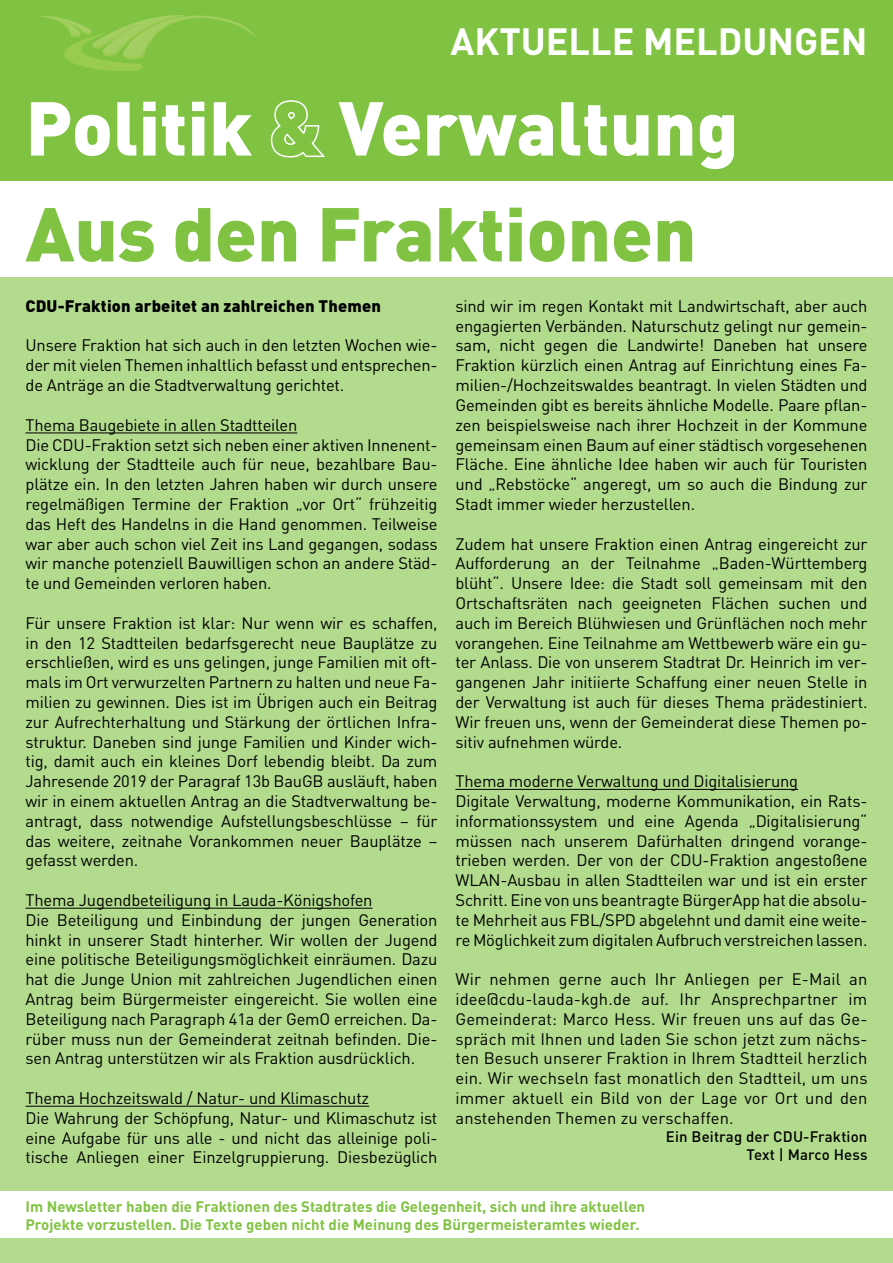
<style>
.page{position:relative;width:893px;height:1263px;background:#fff}
.page>*{position:absolute;margin:0;border:0;box-sizing:border-box;transform-origin:0 0}
.t1{font:900 75px "DIN Pro";color:#fff}
.t2{font:900 75px "DIN Pro";color:#80c342}
.t3{font:700 37.5px "DIN Pro";color:#fff}
.t4{font:16.5px/19.8px "DIN Pro";letter-spacing:-.01em;color:#000;text-align:justify}
.t5{font:900 16.5px "DIN Pro";letter-spacing:.01em;color:#000}
.t6{font:700 15px/18px "DIN Pro";color:#80c342}
.t7{font:500 15px/18px "DIN Pro";letter-spacing:.01em;color:#000;text-align:right}
.s1{color:#80c342}
</style>
<div class="page">
<div style="left:0;top:278px;width:893px;height:985px;background:#b2db8d"></div>
<div style="left:0;top:0;width:893px;height:180px;background:#80c342"></div>
<svg style="left:270px;top:100px;width:55px;height:58px"></svg>
<svg style="left:38px;top:15px;width:217px;height:56px"></svg>
<hr style="left:26px;top:432px;width:271px;height:1px;background:#000">
<hr style="left:26px;top:908px;width:347px;height:1px;background:#000">
<hr style="left:26px;top:1106px;width:343px;height:1px;background:#000">
<hr style="left:455px;top:789px;width:343px;height:1px;background:#000">
<div style="left:0;top:1191px;width:893px;height:46px;background:#fff"></div>
<h2 class="t3" style="left:451px;top:15px;width:418px">AKTUELLE MELDUNGEN</h2>
<h1 class="t1" style="left:26px;top:77px;width:715px">Politik <span class="s1">&amp;</span> Verwaltung</h1>
<h1 class="t2" style="left:26px;top:183px;width:672px">Aus den Fraktionen</h1>
<p class="t5" style="left:26px;top:295px;width:357px">CDU-Fraktion arbeitet an zahlreichen Themen</p>
<p class="t4" style="left:26px;top:335px;width:413px">Unsere Fraktion hat sich auch in den letzten Wochen wie&shy;der mit vielen Themen inhaltlich befasst und entsprechen&shy;de Anträge an die Stadtverwaltung gerichtet.</p>
<p class="t4" style="left:26px;top:414px;width:414px;text-align:left">Thema Baugebiete in allen Stadtteilen<br>Die CDU-Fraktion setzt sich neben einer aktiven Innenent&shy;wicklung der Stadtteile auch für neue, bezahlbare Bau&shy;plätze ein. In den letzten Jahren haben wir durch unsere regelmäßigen Termine der Fraktion „vor Ort“ frühzeitig das Heft des Handelns in die Hand genommen. Teilweise war aber auch schon viel Zeit ins Land gegangen, sodass wir manche potenziell Bauwilligen schon an andere Städ&shy;te und Gemeinden verloren haben.</p>
<p class="t4" style="left:26px;top:612px;width:414px">Für unsere Fraktion ist klar: Nur wenn wir es schaffen, in den 12 Stadtteilen bedarfsgerecht neue Bauplätze zu erschließen, wird es uns gelingen, junge Familien mit oft&shy;mals im Ort verwurzelten Partnern zu halten und neue Fa&shy;milien zu gewinnen. Dies ist im Übrigen auch ein Beitrag zur Aufrechterhaltung und Stärkung der örtlichen Infra&shy;struktur. Daneben sind junge Familien und Kinder wich&shy;tig, damit auch ein kleines Dorf lebendig bleibt. Da zum Jahresende 2019 der Paragraf 13b BauGB ausläuft, haben wir in einem aktuellen Antrag an die Stadtverwaltung be&shy;antragt, dass notwendige Aufstellungsbeschlüsse – für das weitere, zeitnahe Vorankommen neuer Bauplätze – gefasst werden.</p>
<p class="t4" style="left:26px;top:889px;width:413px;text-align:left">Thema Jugendbeteiligung in Lauda-Königshofen<br>Die Beteiligung und Einbindung der jungen Generation hinkt in unserer Stadt hinterher. Wir wollen der Jugend eine politische Beteiligungsmöglichkeit einräumen. Dazu hat die Junge Union mit zahlreichen Jugendlichen einen Antrag beim Bürgermeister eingereicht. Sie wollen eine Beteiligung nach Paragraph 41a der GemO erreichen. Da&shy;rüber muss nun der Gemeinderat zeitnah befinden. Die&shy;sen Antrag unterstützen wir als Fraktion ausdrücklich.</p>
<p class="t4" style="left:26px;top:1087px;width:413px;text-align:left">Thema Hochzeitswald / Natur- und Klimaschutz<br>Die Wahrung der Schöpfung, Natur- und Klimaschutz ist eine Aufgabe für uns alle - und nicht das alleinige poli&shy;tische Anliegen einer Einzelgruppierung. Diesbezüglich</p>
<p class="t4" style="left:455px;top:295px;width:413px">sind wir im regen Kontakt mit Landwirtschaft, aber auch engagierten Verbänden. Naturschutz gelingt nur gemein&shy;sam, nicht gegen die Landwirte! Daneben hat unsere Fraktion kürzlich einen Antrag auf Einrichtung eines Fa&shy;milien-/Hochzeitswaldes beantragt. In vielen Städten und Gemeinden gibt es bereits ähnliche Modelle. Paare pflan&shy;zen beispielsweise nach ihrer Hochzeit in der Kommune gemeinsam einen Baum auf einer städtisch vorgesehenen Fläche. Eine ähnliche Idee haben wir auch für Touristen und „Rebstöcke“ angeregt, um so auch die Bindung zur Stadt immer wieder herzustellen.</p>
<p class="t4" style="left:455px;top:533px;width:413px">Zudem hat unsere Fraktion einen Antrag eingereicht zur Aufforderung an der Teilnahme „Baden-Württemberg blüht“. Unsere Idee: die Stadt soll gemeinsam mit den Ortschaftsräten nach geeigneten Flächen suchen und auch im Bereich Blühwiesen und Grünflächen noch mehr vorangehen. Eine Teilnahme am Wettbewerb wäre ein gu&shy;ter Anlass. Die von unserem Stadtrat Dr. Heinrich im ver&shy;gangenen Jahr initiierte Schaffung einer neuen Stelle in der Verwaltung ist auch für dieses Thema prädestiniert.<br>Wir freuen uns, wenn der Gemeinderat diese Themen po&shy;sitiv aufnehmen würde.</p>
<p class="t4" style="left:455px;top:771px;width:413px;text-align:left">Thema moderne Verwaltung und Digitalisierung<br>Digitale Verwaltung, moderne Kommunikation, ein Rats&shy;informationssystem und eine Agenda „Digitalisierung“ müssen nach unserem Dafürhalten dringend vorange&shy;trieben werden. Der von der CDU-Fraktion angestoßene WLAN-Ausbau in allen Stadtteilen war und ist ein erster Schritt. Eine von uns beantragte BürgerApp hat die absolu&shy;te Mehrheit aus FBL/SPD abgelehnt und damit eine weite&shy;re Möglichkeit zum digitalen Aufbruch verstreichen lassen.</p>
<p class="t4" style="left:455px;top:969px;width:413px">Wir nehmen gerne auch Ihr Anliegen per E-Mail an idee@cdu-lauda-kgh.de auf. Ihr Ansprechpartner im Gemeinderat: Marco Hess. Wir freuen uns auf das Ge&shy;spräch mit Ihnen und laden Sie schon jetzt zum nächs&shy;ten Besuch unserer Fraktion in Ihrem Stadtteil herzlich ein. Wir wechseln fast monatlich den Stadtteil, um uns immer aktuell ein Bild von der Lage vor Ort und den anstehenden Themen zu verschaffen.</p>
<p class="t7" style="left:666px;top:1127px;width:203px">Ein Beitrag der CDU-Fraktion<br>Text | Marco Hess</p>
<p class="t6" style="left:26px;top:1197px;width:621px">Im Newsletter haben die Fraktionen des Stadtrates die Gelegenheit, sich und ihre aktuellen<br>Projekte vorzustellen. Die Texte geben nicht die Meinung des Bürgermeisteramtes wieder.</p>
</div>
